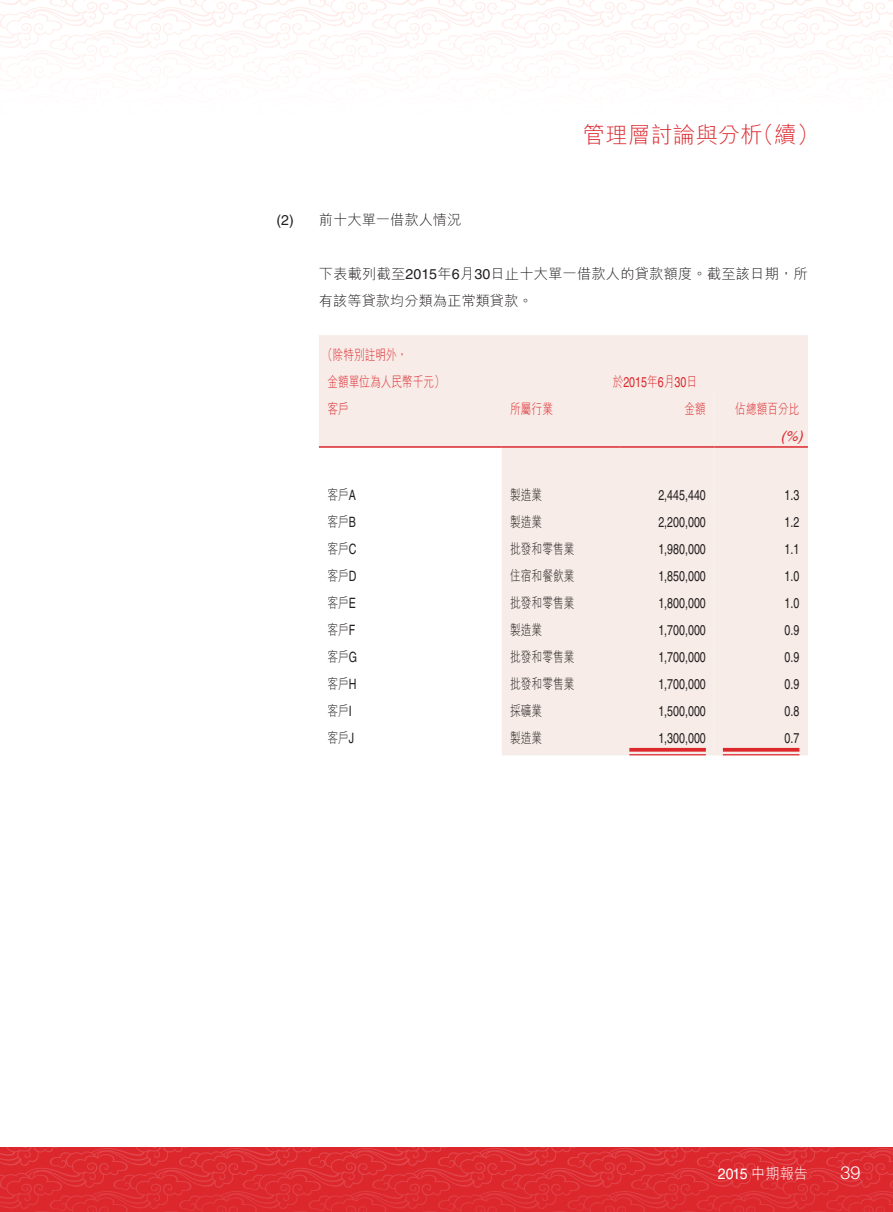
<style>
.page{position:relative;width:893px;height:1212px;background:#fff}
.page>*{position:absolute;margin:0;border:0;box-sizing:border-box;transform-origin:0 0}
.t1{font:300 22.5px "M Hei HK";color:#dc272d}
.t2{font:300 18px "Helvetica Neue LT Std";color:#fff}
.t3{font:15px "Helvetica LT Std";color:#fff;scale:.94 1}
.t4{font:14.25px "Helvetica LT Std";color:#231f20;scale:.75 1}
.t5{font:300 14.25px "M Hei HK";color:#231f20;scale:.75 1}
.t6{font:300 14.25px/27px "M Hei HK";color:#231f20}
.t7{font:300 14.25px/27px "M Hei HK";color:#dc272d;scale:.75 1}
.t8{font:14.25px "Helvetica LT Std";color:#dc272d;scale:.75 1}
.t9{font:italic 14.25px "Helvetica LT Std";color:#dc272d}
.s1{font-family:"Helvetica LT Std";font-weight:400}
.s2{font-family:"M Hei HK";font-weight:300}
</style>
<div class="page">
<svg style="left:0;top:0;width:893px;height:71px"></svg>
<svg style="left:0;top:1147px;width:893px;height:65px;background:#dc2c32"></svg>
<div style="left:319px;top:335px;width:183px;height:111px;background:#f7ece7"></div>
<div style="left:502px;top:335px;width:306px;height:420px;background:#f7ece7"></div>
<hr style="left:319px;top:446px;width:183px;height:2px;background:#dc272d">
<hr style="left:502px;top:446px;width:119px;height:2px;background:#dc272d">
<hr style="left:621px;top:446px;width:93px;height:2px;background:#dc272d">
<hr style="left:714px;top:446px;width:94px;height:2px;background:#dc272d">
<svg style="left:629px;top:748px;width:77px;height:4px"></svg>
<hr style="left:629px;top:754px;width:77px;height:1px;background:#dc272d">
<svg style="left:723px;top:748px;width:76px;height:4px"></svg>
<hr style="left:723px;top:754px;width:76px;height:1px;background:#dc272d">
<h1 class="t1" style="left:583px;top:124px;width:238px">管理層討論與分析（續）</h1>
<p class="t6" style="left:276px;top:206px;width:187px"><span class="s1">(2)</span> 前十大單一借款人情況</p>
<p class="t6" style="left:319px;top:260px;width:490px">下表載列截至<span class="s1">2015</span>年<span class="s1">6</span>月<span class="s1">30</span>日止十大單一借款人的貸款額度。截至該日期，所有該等貸款均分類為正常類貸款。</p>
<p class="t7" style="left:327px;top:341px;width:158px;text-indent:-5px">（除特別註明外，<br>金額單位為人民幣千元）</p>
<p class="t8" style="left:613px;top:374px;width:114px"><span class="s2">於</span>2015<span class="s2">年</span>6<span class="s2">月</span>30<span class="s2">日</span></p>
<p class="t7" style="left:327px;top:395px;width:30px">客戶</p>
<p class="t7" style="left:510px;top:395px;width:58px">所屬行業</p>
<p class="t7" style="left:684px;top:395px;width:30px">金額</p>
<p class="t7" style="left:735px;top:395px;width:87px">佔總額百分比</p>
<p class="t9" style="left:780px;top:428px;width:28px">(%)</p>
<p class="t5" style="left:327px;top:487px;width:40px">客戶<span class="s1">A</span></p>
<p class="t5" style="left:510px;top:487px;width:44px">製造業</p>
<p class="t4" style="left:658px;top:487px;width:65px">2,445,440</p>
<p class="t4" style="left:785px;top:487px;width:21px">1.3</p>
<p class="t5" style="left:327px;top:514px;width:40px">客戶<span class="s1">B</span></p>
<p class="t5" style="left:510px;top:514px;width:44px">製造業</p>
<p class="t4" style="left:658px;top:514px;width:65px">2,200,000</p>
<p class="t4" style="left:785px;top:514px;width:21px">1.2</p>
<p class="t5" style="left:327px;top:541px;width:40px">客戶<span class="s1">C</span></p>
<p class="t5" style="left:510px;top:541px;width:87px">批發和零售業</p>
<p class="t4" style="left:658px;top:541px;width:65px">1,980,000</p>
<p class="t4" style="left:785px;top:541px;width:21px">1.1</p>
<p class="t5" style="left:327px;top:568px;width:40px">客戶<span class="s1">D</span></p>
<p class="t5" style="left:510px;top:568px;width:87px">住宿和餐飲業</p>
<p class="t4" style="left:658px;top:568px;width:65px">1,850,000</p>
<p class="t4" style="left:785px;top:568px;width:21px">1.0</p>
<p class="t5" style="left:327px;top:595px;width:40px">客戶<span class="s1">E</span></p>
<p class="t5" style="left:510px;top:595px;width:87px">批發和零售業</p>
<p class="t4" style="left:658px;top:595px;width:65px">1,800,000</p>
<p class="t4" style="left:785px;top:595px;width:21px">1.0</p>
<p class="t5" style="left:327px;top:622px;width:39px">客戶<span class="s1">F</span></p>
<p class="t5" style="left:510px;top:622px;width:44px">製造業</p>
<p class="t4" style="left:658px;top:622px;width:65px">1,700,000</p>
<p class="t4" style="left:785px;top:622px;width:21px">0.9</p>
<p class="t5" style="left:327px;top:649px;width:41px">客戶<span class="s1">G</span></p>
<p class="t5" style="left:510px;top:649px;width:87px">批發和零售業</p>
<p class="t4" style="left:658px;top:649px;width:65px">1,700,000</p>
<p class="t4" style="left:785px;top:649px;width:21px">0.9</p>
<p class="t5" style="left:327px;top:676px;width:40px">客戶<span class="s1">H</span></p>
<p class="t5" style="left:510px;top:676px;width:87px">批發和零售業</p>
<p class="t4" style="left:658px;top:676px;width:65px">1,700,000</p>
<p class="t4" style="left:785px;top:676px;width:21px">0.9</p>
<p class="t5" style="left:327px;top:703px;width:34px">客戶<span class="s1">I</span></p>
<p class="t5" style="left:510px;top:703px;width:44px">採礦業</p>
<p class="t4" style="left:658px;top:703px;width:65px">1,500,000</p>
<p class="t4" style="left:785px;top:703px;width:21px">0.8</p>
<p class="t5" style="left:327px;top:730px;width:37px">客戶<span class="s1">J</span></p>
<p class="t5" style="left:510px;top:730px;width:44px">製造業</p>
<p class="t4" style="left:658px;top:730px;width:65px">1,300,000</p>
<p class="t4" style="left:785px;top:730px;width:21px">0.7</p>
<p class="t3" style="left:718px;top:1164px;width:97px">2015 <span class="s2">中期報告</span></p>
<p class="t2" style="left:840px;top:1162px;width:22px">39</p>
</div>
